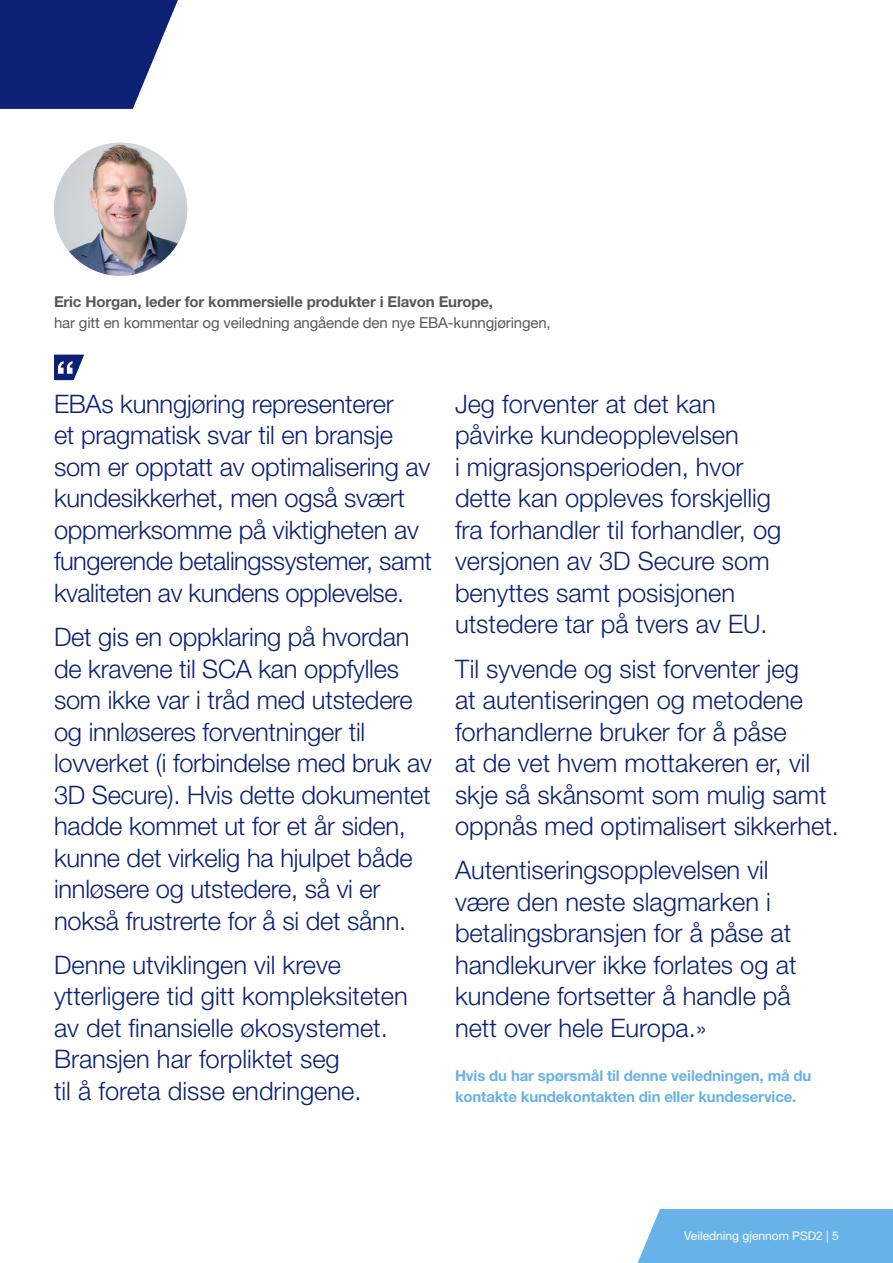
<style>
.page{position:relative;width:893px;height:1263px;background:#fff}
.page>*{position:absolute;margin:0;border:0;box-sizing:border-box;transform-origin:0 0}
.t1{font:300 25.5px/31.5px "Helvetica Neue LT Std";color:#0c2074}
.P-Main_Body_Text{font:15px/21px "Helvetica Neue LT Std";letter-spacing:-.01em;color:#57585a}
.P-Main_Body_Text-2{font:700 15px/21px "Helvetica Neue LT Std";letter-spacing:-.01em;color:#67b2e8}
.t2{font:12px "Helvetica Neue LT Std";color:#fff}
.s1{font-weight:700}
</style>
<div class="page">
<div style="left:637px;top:1209px;width:256px;height:54px;background:#67b2e8"></div>
<svg style="left:0;top:0;width:178px;height:109px;background:#2a3b85"></svg>
<img style="left:54px;top:143px;width:133px;height:133px;border-radius:67px">
<svg style="left:54px;top:355px;width:30px;height:25px"></svg>
<p class="P-Main_Body_Text" style="left:54px;top:291px;width:498px"><span class="s1">Eric Horgan, leder for kommersielle produkter i Elavon Europe,<br></span>har gitt en kommentar og veiledning angående den nye EBA-kunngjøringen,</p>
<p class="t1" style="left:54px;top:387px;width:380px">EBAs kunngjøring representerer<br>et pragmatisk svar til en bransje som er opptatt av optimalisering av kundesikkerhet, men også svært oppmerksomme på viktigheten av fungerende betalingssystemer, samt kvaliteten av kundens opplevelse.</p>
<p class="t1" style="left:54px;top:621px;width:379px">Det gis en oppklaring på hvordan de kravene til SCA kan oppfylles som ikke var i tråd med utstedere og innløseres forventninger til lovverket (i forbindelse med bruk av 3D Secure). Hvis dette dokumentet hadde kommet ut for et år siden, kunne det virkelig ha hjulpet både innløsere og utstedere, så vi er nokså frustrerte for å si det sånn.</p>
<p class="t1" style="left:54px;top:948px;width:355px">Denne utviklingen vil kreve ytterligere tid gitt kompleksiteten av det finansielle økosystemet.<br>Bransjen har forpliktet seg<br>til å foreta disse endringene.</p>
<p class="t1" style="left:455px;top:387px;width:328px">Jeg forventer at det kan påvirke kundeopplevelsen<br>i migrasjonsperioden, hvor dette kan oppleves forskjellig fra forhandler til forhandler, og versjonen av 3D Secure som benyttes samt posisjonen utstedere tar på tvers av EU.</p>
<p class="t1" style="left:455px;top:652px;width:385px">Til syvende og sist forventer jeg<br>at autentiseringen og metodene forhandlerne bruker for å påse<br>at de vet hvem mottakeren er, vil skje så skånsomt som mulig samt oppnås med optimalisert sikkerhet.</p>
<p class="t1" style="left:455px;top:854px;width:343px">Autentiseringsopplevelsen vil være den neste slagmarken i betalingsbransjen for å påse at handlekurver ikke forlates og at kundene fortsetter å handle på nett over hele Europa.»</p>
<p class="P-Main_Body_Text-2" style="left:455px;top:1065px;width:358px">Hvis du har spørsmål til denne veiledningen, må du kontakte kundekontakten din eller kundeservice.</p>
<p class="t2" style="left:684px;top:1229px;width:156px">Veiledning gjennom PSD2 | 5</p>
</div>
